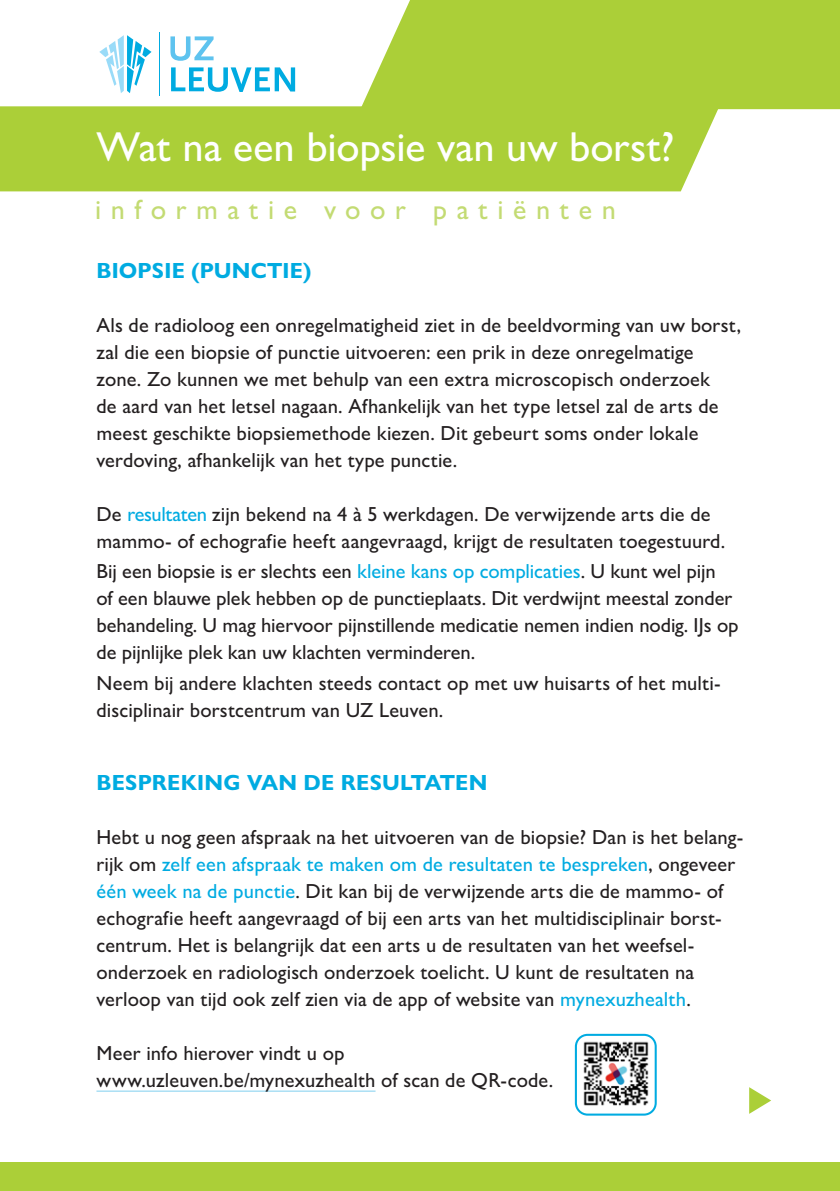
<style>
.page{position:relative;width:840px;height:1191px;background:#fff}
.page>*{position:absolute;margin:0;border:0;box-sizing:border-box;transform-origin:0 0}
.t1{font:500 42px "Gill Sans Nova";letter-spacing:-.005em;color:#fff}
.t2{font:500 28px "Gill Sans Nova";letter-spacing:.34em;color:#c3db73}
.t3{font:700 22px "Gill Sans Nova";letter-spacing:.01em;color:#00abe1}
.t4{font:500 20.4px/27px "Gill Sans Nova";letter-spacing:.005em;color:#231f20}
.s1{color:#00abe1}
</style>
<div class="page">
<hr style="left:159px;top:33px;width:1px;height:63px;background:#00abe1">
<svg style="left:170px;top:36px;width:43px;height:25px"></svg>
<svg style="left:171px;top:67px;width:124px;height:25px"></svg>
<svg style="left:99px;top:35px;width:52px;height:58px"></svg>
<div style="left:362px;top:0;width:477px;height:109px;background:#abcf38"></div>
<div style="left:0;top:106px;width:719px;height:85px;background:#abcf38"></div>
<div style="left:0;top:1162px;width:839px;height:29px;background:#abcf38"></div>
<hr style="left:96px;top:1090px;width:279px;height:1px;background:#7fcfef">
<img style="left:578px;top:1036px;width:74px;height:74px">
<div style="left:574px;top:1033px;width:82px;height:82px;border:2px solid #00abe1;border-radius:12px"></div>
<svg style="left:749px;top:1087px;width:21px;height:26px"></svg>
<h1 class="t1" style="left:96px;top:121px;width:579px">Wat na een biopsie van uw borst?</h1>
<h2 class="t2" style="left:95px;top:193px;width:522px">informatie voor patiënten</h2>
<p class="t3" style="left:96px;top:257px;width:216px">BIOPSIE (PUNCTIE)</p>
<p class="t4" style="left:96px;top:311px;width:646px">Als de radioloog een onregelmatigheid ziet in de beeldvorming van uw borst, zal die een biopsie of punctie uitvoeren: een prik in deze onregelmatige zone. Zo kunnen we met behulp van een extra microscopisch onderzoek<br>de aard van het letsel nagaan. Afhankelijk van het type letsel zal de arts de meest geschikte biopsiemethode kiezen. Dit gebeurt soms onder lokale verdoving, afhankelijk van het type punctie.</p>
<p class="t4" style="left:96px;top:500px;width:630px">De <span class="s1">resultaten</span> zijn bekend na 4 à 5 werkdagen. De verwijzende arts die de mammo- of echografie heeft aangevraagd, krijgt de resultaten toegestuurd.</p>
<p class="t4" style="left:96px;top:557px;width:643px">Bij een biopsie is er slechts een <span class="s1">kleine kans op complicaties</span>. U kunt wel pijn<br>of een blauwe plek hebben op de punctieplaats. Dit verdwijnt meestal zonder behandeling. U mag hiervoor pijnstillende medicatie nemen indien nodig. IJs op de pijnlijke plek kan uw klachten verminderen.</p>
<p class="t4" style="left:96px;top:669px;width:623px">Neem bij andere klachten steeds contact op met uw huisarts of het multi&shy;disciplinair borstcentrum van UZ Leuven.</p>
<p class="t3" style="left:96px;top:769px;width:392px">BESPREKING VAN DE RESULTATEN</p>
<p class="t4" style="left:96px;top:823px;width:648px">Hebt u nog geen afspraak na het uitvoeren van de biopsie? Dan is het belang&shy;rijk om <span class="s1">zelf een afspraak te maken om de resultaten te bespreken</span>, ongeveer <span class="s1">één week na de punctie</span>. Dit kan bij de verwijzende arts die de mammo- of echografie heeft aangevraagd of bij een arts van het multidisciplinair borst&shy;centrum. Het is belangrijk dat een arts u de resultaten van het weefsel&shy;onderzoek en radiologisch onderzoek toelicht. U kunt de resultaten na verloop van tijd ook zelf zien via de app of website van <span class="s1">mynexuzhealth</span>.</p>
<p class="t4" style="left:96px;top:1039px;width:458px">Meer info hierover vindt u op www.uzleuven.be/mynexuzhealth of scan de QR-code.</p>
</div>
